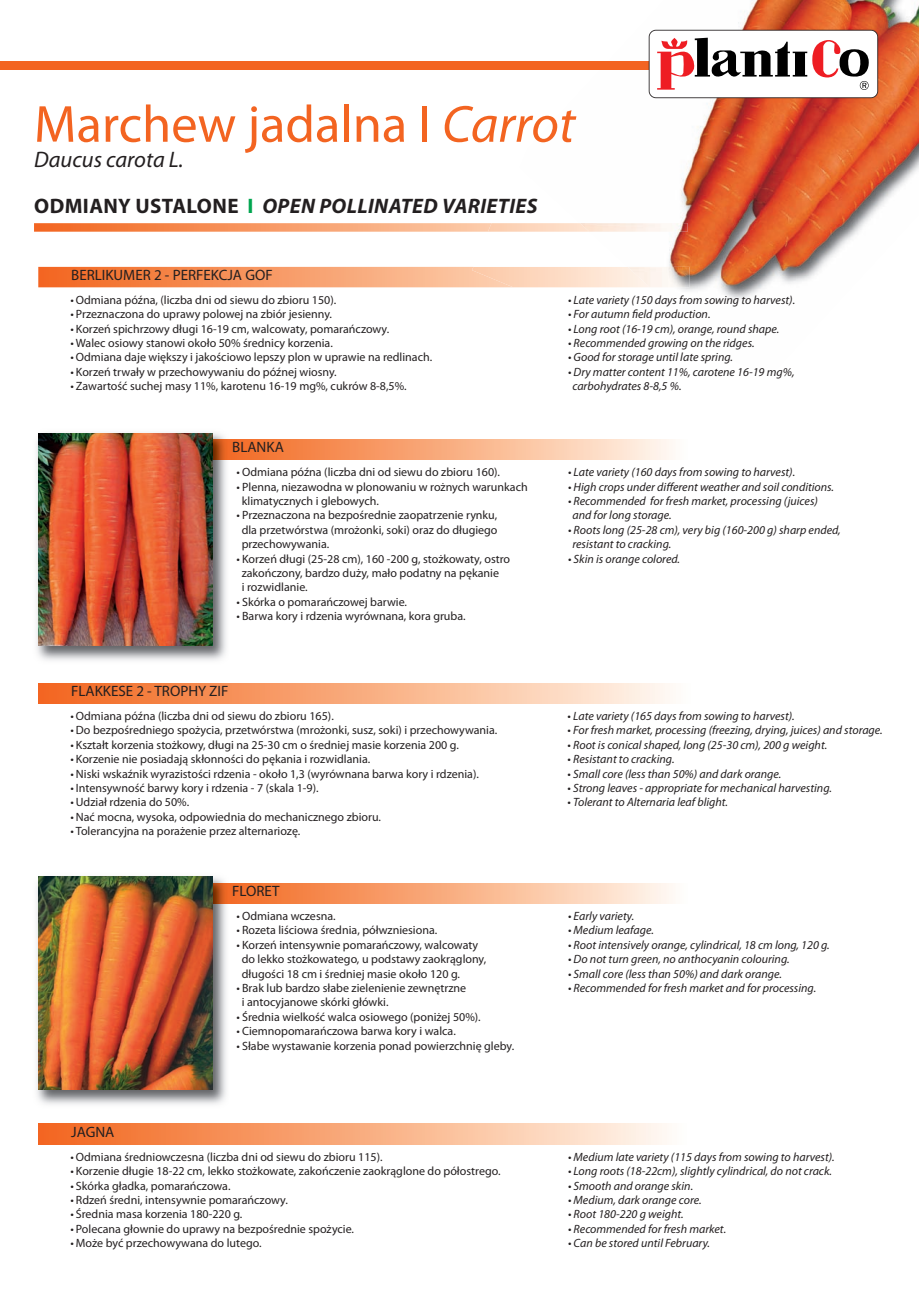
<style>
.page{position:relative;width:919px;height:1289px;background:#fff}
.page>*{position:absolute;margin:0;border:0;box-sizing:border-box;transform-origin:0 0}
.t1{font:52.5px "Myriad Pro";color:#f36421}
.t2{font:italic 22.5px "Myriad Pro";color:#231f20}
.t3{font:italic 700 21px "Myriad Pro";letter-spacing:.02em;color:#231f20}
.t4{font:15px "Myriad Pro";color:#231f20}
.t5{font:12px/14.4px "Myriad Pro";color:#231f20}
.t6{font:italic 12px/14.4px "Myriad Pro";color:#231f20}
.s1{font-style:italic}
.s2{font-style:normal}
.s3{font-style:normal;color:#00a54f}
</style>
<div class="page">
<img style="left:519px;top:0;width:399px;height:299px">
<div style="left:0;top:61px;width:653px;height:8px;background:#f36421"></div>
<div style="left:649px;top:30px;width:228px;height:68px;background:#fff;border-radius:7px"></div>
<svg style="left:657px;top:37px;width:212px;height:53px"></svg>
<div style="left:648px;top:30px;width:230px;height:68px;border:2px solid #231f20;border-radius:7px"></div>
<img style="left:34px;top:223px;width:454px;height:9px">
<img style="left:488px;top:223px;width:92px;height:9px">
<img style="left:580px;top:223px;width:107px;height:9px">
<img style="left:38px;top:267px;width:434px;height:20px">
<img style="left:472px;top:267px;width:155px;height:20px">
<img style="left:627px;top:267px;width:62px;height:20px">
<img style="left:232px;top:439px;width:441px;height:21px">
<img style="left:36px;top:433px;width:196px;height:228px">
<img style="left:38px;top:433px;width:175px;height:213px">
<img style="left:38px;top:683px;width:632px;height:20px">
<img style="left:232px;top:883px;width:441px;height:20px">
<img style="left:36px;top:876px;width:196px;height:229px">
<img style="left:38px;top:877px;width:175px;height:212px">
<img style="left:38px;top:1123px;width:629px;height:21px">
<h1 class="t1" style="left:34px;top:104px;width:542px">Marchew jadalna I <span class="s1">Carrot</span></h1>
<h2 class="t2" style="left:34px;top:151px;width:151px">Daucus carota L.</h2>
<h3 class="t3" style="left:34px;top:198px;width:505px"><span class="s2">ODMIANY USTALONE</span> <span class="s3">I</span> OPEN POLLINATED VARIETIES</h3>
<p class="t4" style="left:71px;top:269px;width:203px">BERLIKUMER 2 - PERFEKCJA GOF</p>
<p class="t5" style="left:70px;top:293px;width:267px"><span class="s1">•</span> Odmiana późna, (liczba dni od siewu do zbioru 150).</p>
<p class="t5" style="left:70px;top:308px;width:263px"><span class="s1">•</span> Przeznaczona do uprawy polowej na zbiór jesienny.</p>
<p class="t5" style="left:70px;top:322px;width:320px"><span class="s1">•</span> Korzeń spichrzowy długi 16-19 cm, walcowaty, pomarańczowy.</p>
<p class="t5" style="left:70px;top:337px;width:264px"><span class="s1">•</span> Walec osiowy stanowi około 50% średnicy korzenia.</p>
<p class="t5" style="left:70px;top:351px;width:363px"><span class="s1">•</span> Odmiana daje większy i jakościowo lepszy plon w uprawie na redlinach.</p>
<p class="t5" style="left:70px;top:365px;width:268px"><span class="s1">•</span> Korzeń trwały w przechowywaniu do późnej wiosny.</p>
<p class="t5" style="left:70px;top:380px;width:338px"><span class="s1">•</span> Zawartość suchej masy 11%, karotenu 16-19 mg%, cukrów 8-8,5%.</p>
<p class="t4" style="left:232px;top:441px;width:53px">BLANKA</p>
<p class="t5" style="left:236px;top:466px;width:265px"><span class="s1">•</span> Odmiana późna (liczba dni od siewu do zbioru 160).</p>
<p class="t5" style="left:242px;top:480px;width:287px;text-indent:-5px"><span class="s1">•</span> Plenna, niezawodna w plonowaniu w rożnych warunkach klimatycznych i glebowych.</p>
<p class="t5" style="left:242px;top:509px;width:257px;text-align:justify;text-indent:-5px"><span class="s1">•</span> Przeznaczona na bezpośrednie zaopatrzenie rynku, dla przetwórstwa (mrożonki, soki) oraz do długiego przechowywania.</p>
<p class="t5" style="left:242px;top:552px;width:270px;text-indent:-5px"><span class="s1">•</span> Korzeń długi (25-28 cm), 160 -200 g, stożkowaty, ostro zakończony, bardzo duży, mało podatny na pękanie<br>i rozwidlanie.</p>
<p class="t5" style="left:236px;top:595px;width:172px"><span class="s1">•</span> Skórka o pomarańczowej barwie.</p>
<p class="t5" style="left:236px;top:610px;width:230px"><span class="s1">•</span> Barwa kory i rdzenia wyrównana, kora gruba.</p>
<p class="t4" style="left:71px;top:685px;width:159px">FLAKKESE 2 - TROPHY ZIF</p>
<p class="t5" style="left:70px;top:709px;width:265px"><span class="s1">•</span> Odmiana późna (liczba dni od siewu do zbioru 165).</p>
<p class="t5" style="left:70px;top:724px;width:428px"><span class="s1">•</span> Do bezpośredniego spożycia, przetwórstwa (mrożonki, susz, soki) i przechowywania.</p>
<p class="t5" style="left:70px;top:738px;width:390px"><span class="s1">•</span> Kształt korzenia stożkowy, długi na 25-30 cm o średniej masie korzenia 200 g.</p>
<p class="t5" style="left:70px;top:753px;width:301px"><span class="s1">•</span> Korzenie nie posiadają skłonności do pękania i rozwidlania.</p>
<p class="t5" style="left:70px;top:767px;width:410px"><span class="s1">•</span> Niski wskaźnik wyrazistości rdzenia - około 1,3 (wyrównana barwa kory i rdzenia).</p>
<p class="t5" style="left:70px;top:781px;width:250px"><span class="s1">•</span> Intensywność barwy kory i rdzenia - 7 (skala 1-9).</p>
<p class="t5" style="left:70px;top:796px;width:120px"><span class="s1">•</span> Udział rdzenia do 50%.</p>
<p class="t5" style="left:70px;top:810px;width:312px"><span class="s1">•</span> Nać mocna, wysoka, odpowiednia do mechanicznego zbioru.</p>
<p class="t5" style="left:70px;top:825px;width:231px"><span class="s1">•</span> Tolerancyjna na porażenie przez alternariozę.</p>
<p class="t4" style="left:232px;top:885px;width:49px">FLORET</p>
<p class="t5" style="left:236px;top:909px;width:101px"><span class="s1">•</span> Odmiana wczesna.</p>
<p class="t5" style="left:236px;top:924px;width:202px"><span class="s1">•</span> Rozeta liściowa średnia, półwzniesiona.</p>
<p class="t5" style="left:242px;top:938px;width:246px;text-indent:-5px"><span class="s1">•</span> Korzeń intensywnie pomarańczowy, walcowaty do lekko stożkowatego, u podstawy zaokrąglony, długości 18 cm i średniej masie około 120 g.</p>
<p class="t5" style="left:242px;top:981px;width:226px;text-indent:-5px"><span class="s1">•</span> Brak lub bardzo słabe zielenienie zewnętrzne i antocyjanowe skórki główki.</p>
<p class="t5" style="left:236px;top:1010px;width:246px"><span class="s1">•</span> Średnia wielkość walca osiowego (poniżej 50%).</p>
<p class="t5" style="left:236px;top:1025px;width:221px"><span class="s1">•</span> Ciemnopomarańczowa barwa kory i walca.</p>
<p class="t5" style="left:236px;top:1039px;width:279px"><span class="s1">•</span> Słabe wystawanie korzenia ponad powierzchnię gleby.</p>
<p class="t4" style="left:71px;top:1126px;width:45px">JAGNA</p>
<p class="t5" style="left:70px;top:1150px;width:314px"><span class="s1">•</span> Odmiana średniowczesna (liczba dni od siewu do zbioru 115).</p>
<p class="t5" style="left:70px;top:1164px;width:431px"><span class="s1">•</span> Korzenie długie 18-22 cm, lekko stożkowate, zakończenie zaokrąglone do półostrego.</p>
<p class="t5" style="left:70px;top:1179px;width:162px"><span class="s1">•</span> Skórka gładka, pomarańczowa.</p>
<p class="t5" style="left:70px;top:1193px;width:219px"><span class="s1">•</span> Rdzeń średni, intensywnie pomarańczowy.</p>
<p class="t5" style="left:70px;top:1208px;width:173px"><span class="s1">•</span> Średnia masa korzenia 180-220 g.</p>
<p class="t5" style="left:70px;top:1222px;width:285px"><span class="s1">•</span> Polecana głownie do uprawy na bezpośrednie spożycie.</p>
<p class="t5" style="left:70px;top:1236px;width:193px"><span class="s1">•</span> Może być przechowywana do lutego.</p>
<p class="t6" style="left:568px;top:293px;width:229px">• Late variety (150 days from sowing to harvest).</p>
<p class="t6" style="left:568px;top:308px;width:144px">• For autumn field production.</p>
<p class="t6" style="left:568px;top:322px;width:213px">• Long root (16-19 cm), orange, round shape.</p>
<p class="t6" style="left:568px;top:337px;width:188px">• Recommended growing on the ridges.</p>
<p class="t6" style="left:568px;top:351px;width:166px">• Good for storage until late spring.</p>
<p class="t6" style="left:572px;top:365px;width:223px;text-indent:-4px">• Dry matter content 11%, carotene 16-19 mg%, carbohydrates 8-8,5 %.</p>
<p class="t6" style="left:568px;top:466px;width:229px">• Late variety (160 days from sowing to harvest).</p>
<p class="t6" style="left:568px;top:480px;width:267px">• High crops under different weather and soil conditions.</p>
<p class="t6" style="left:572px;top:495px;width:247px;text-indent:-4px">• Recommended for fresh market, processing (juices) and for long storage.</p>
<p class="t6" style="left:572px;top:523px;width:270px;text-indent:-4px">• Roots long (25-28 cm), very big (160-200 g) sharp ended, resistant to cracking.</p>
<p class="t6" style="left:568px;top:552px;width:113px">• Skin is orange colored.</p>
<p class="t6" style="left:567px;top:709px;width:229px">• Late variety (165 days from sowing to harvest).</p>
<p class="t6" style="left:567px;top:724px;width:316px">• For fresh market, processing (freezing, drying, juices) and storage.</p>
<p class="t6" style="left:567px;top:738px;width:261px">• Root is conical shaped, long (25-30 cm), 200 g weight.</p>
<p class="t6" style="left:567px;top:753px;width:108px">• Resistant to cracking.</p>
<p class="t6" style="left:567px;top:767px;width:215px">• Small core (less than 50%) and dark orange.</p>
<p class="t6" style="left:567px;top:781px;width:266px">• Strong leaves - appropriate for mechanical harvesting.</p>
<p class="t6" style="left:567px;top:796px;width:162px">• Tolerant to Alternaria leaf blight.</p>
<p class="t6" style="left:568px;top:909px;width:68px">• Early variety.</p>
<p class="t6" style="left:568px;top:924px;width:87px">• Medium leafage.</p>
<p class="t6" style="left:568px;top:938px;width:263px">• Root intensively orange, cylindrical, 18 cm long, 120 g.</p>
<p class="t6" style="left:568px;top:953px;width:223px">• Do not turn green, no anthocyanin colouring.</p>
<p class="t6" style="left:568px;top:967px;width:215px">• Small core (less than 50%) and dark orange.</p>
<p class="t6" style="left:568px;top:981px;width:250px">• Recommended for fresh market and for processing.</p>
<p class="t6" style="left:568px;top:1150px;width:268px">• Medium late variety (115 days from sowing to harvest).</p>
<p class="t6" style="left:568px;top:1164px;width:265px">• Long roots (18-22cm), slightly cylindrical, do not crack.</p>
<p class="t6" style="left:568px;top:1179px;width:127px">• Smooth and orange skin.</p>
<p class="t6" style="left:568px;top:1193px;width:135px">• Medium, dark orange core.</p>
<p class="t6" style="left:568px;top:1208px;width:117px">• Root 180-220 g weight.</p>
<p class="t6" style="left:568px;top:1222px;width:160px">• Recommended for fresh market.</p>
<p class="t6" style="left:568px;top:1236px;width:143px">• Can be stored until February.</p>
</div>
